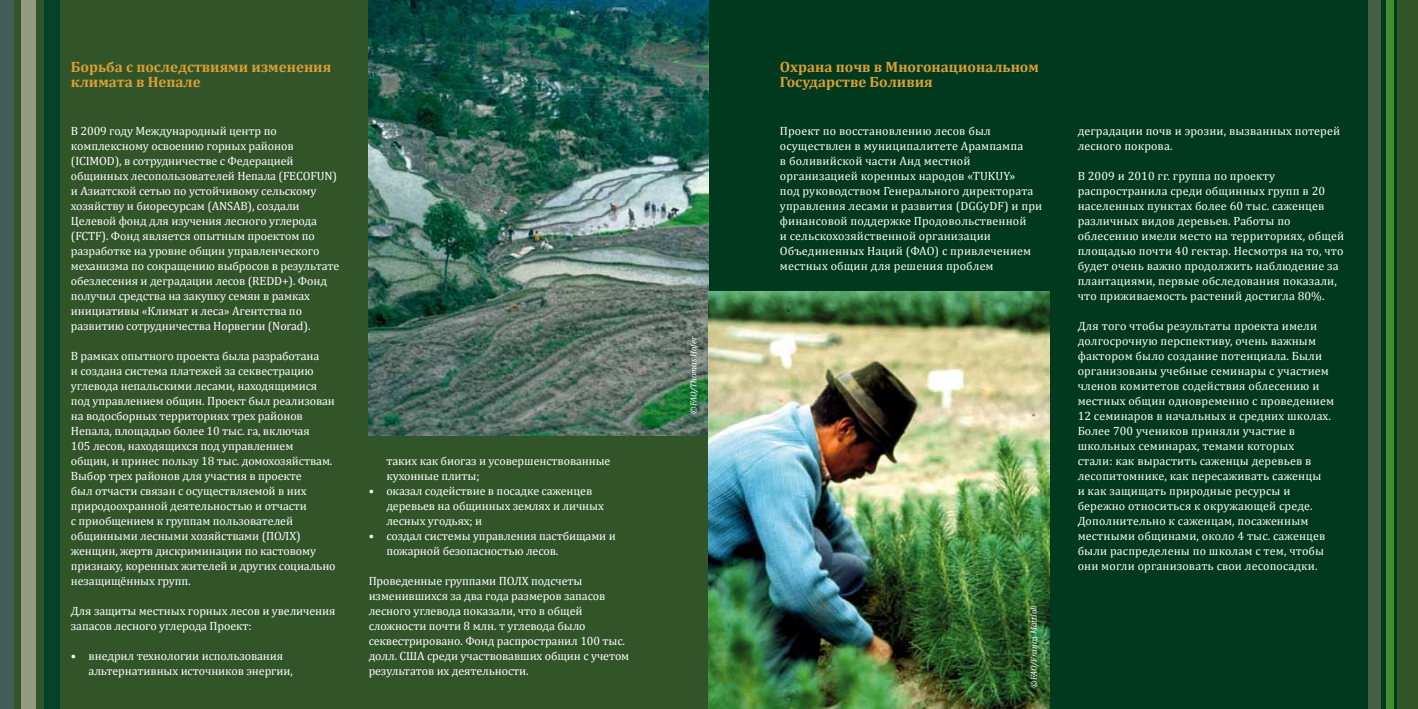
<style>
.page{position:relative;width:1418px;height:709px;background:#fff}
.page>*{position:absolute;margin:0;border:0;box-sizing:border-box;transform-origin:0 0}
.t1{font:700 15px/15px "Cambria";color:#db9e36}
.t2{font:12px/15px "Cambria";letter-spacing:-.01em;color:#fff}
.t3{font:12px/15px "Cambria";letter-spacing:.01em;color:#fff}
.t4{font:italic 8.75px "Cambria";color:#fff}
</style>
<div class="page">
<div style="left:0;top:0;width:709px;height:709px;background:#315529"></div>
<img style="left:369px;top:0;width:340px;height:435px">
<div style="left:709px;top:0;width:708px;height:709px;background:#00391d"></div>
<img style="left:709px;top:292px;width:340px;height:417px">
<div style="left:1368px;top:0;width:12px;height:709px;background:#445f44"></div>
<div style="left:1386px;top:0;width:7px;height:709px;background:#408e2c"></div>
<div style="left:1397px;top:0;width:20px;height:709px;background:#315529"></div>
<div style="left:0;top:0;width:13px;height:709px;background:#425d5a"></div>
<div style="left:21px;top:0;width:14px;height:709px;background:#939b7e"></div>
<div style="left:44px;top:0;width:16px;height:709px;background:#054328"></div>
<p class="t1" style="left:71px;top:59px;width:262px">Борьба с последствиями изменения климата в Непале</p>
<p class="t2" style="left:71px;top:123px;width:270px">В 2009 году Международный центр по комплексному освоению горных районов (ICIMOD), в сотрудничестве с Федерацией общинных лесопользователей Непала (FECOFUN) и Азиатской сетью по устойчивому сельскому хозяйству и биоресурсам (ANSAB), создали Целевой фонд для изучения лесного углерода (FCTF). Фонд является опытным проектом по разработке на уровне общин управленческого механизма по сокращению выбросов в результате обезлесения и деградации лесов (REDD+). Фонд получил средства на закупку семян в рамках инициативы «Климат и леса» Агентства по развитию сотрудничества Норвегии (Norad).</p>
<p class="t2" style="left:71px;top:348px;width:266px">В рамках опытного проекта была разработана<br>и создана система платежей за секвестрацию углевода непальскими лесами, находящимися под управлением общин. Проект был реализован на водосборных территориях трех районов Непала, площадью более 10 тыс. га, включая<br>105 лесов, находящихся под управлением<br>общин, и принес пользу 18 тыс. домохозяйствам.<br>Выбор трех районов для участия в проекте<br>был отчасти связан с осуществляемой в них природоохранной деятельностью и отчасти<br>с приобщением к группам пользователей общинными лесными хозяйствами (ПОЛХ) женщин, жертв дискриминации по кастовому признаку, коренных жителей и других социально незащищённых групп.</p>
<p class="t2" style="left:71px;top:603px;width:266px">Для защиты местных горных лесов и увеличения запасов лесного углерода Проект:</p>
<p class="t2" style="left:89px;top:648px;width:206px;text-indent:-18px">• внедрил технологии использования альтернативных источников энергии,</p>
<p class="t2" style="left:386px;top:453px;width:226px">таких как биогаз и усовершенствованные кухонные плиты;</p>
<p class="t2" style="left:386px;top:483px;width:219px;text-indent:-18px">• оказал содействие в посадке саженцев деревьев на общинных землях и личных лесных угодьях; и</p>
<p class="t2" style="left:386px;top:528px;width:231px;text-indent:-18px">• создал системы управления пастбищами и пожарной безопасностью лесов.</p>
<p class="t2" style="left:369px;top:573px;width:262px">Проведенные группами ПОЛХ подсчеты изменившихся за два года размеров запасов лесного углевода показали, что в общей сложности почти 8 млн. т углевода было секвестрировано. Фонд распространил 100 тыс. долл. США среди участвовавших общин с учетом результатов их деятельности.</p>
<p class="t4" style="left:687px;top:414px;width:79px;rotate:-90deg">©FAO/Thomas Hofer</p>
<p class="t1" style="left:780px;top:59px;width:261px">Охрана почв в Многонациональном<br>Государстве Боливия</p>
<p class="t3" style="left:780px;top:123px;width:264px">Проект по восстановлению лесов был осуществлен в муниципалитете Арампампа<br>в боливийской части Анд местной организацией коренных народов «TUKUY»<br>под руководством Генерального директората управления лесами и развития (DGGyDF) и при финансовой поддержке Продовольственной<br>и сельскохозяйственной организации Объединенных Наций (ФАО) с привлечением местных общин для решения проблем</p>
<p class="t3" style="left:1077px;top:123px;width:264px">деградации почв и эрозии, вызванных потерей лесного покрова.</p>
<p class="t3" style="left:1077px;top:168px;width:268px">В 2009 и 2010 гг. группа по проекту распространила среди общинных групп в 20 населенных пунктах более 60 тыс. саженцев различных видов деревьев. Работы по облесению имели место на территориях, общей площадью почти 40 гектар. Несмотря на то, что будет очень важно продолжить наблюдение за плантациями, первые обследования показали, что приживаемость растений достигла 80%.</p>
<p class="t3" style="left:1077px;top:318px;width:258px">Для того чтобы результаты проекта имели долгосрочную перспективу, очень важным фактором было создание потенциала. Были организованы учебные семинары с участием членов комитетов содействия облесению и местных общин одновременно с проведением 12 семинаров в начальных и средних школах.<br>Более 700 учеников приняли участие в школьных семинарах, темами которых<br>стали: как вырастить саженцы деревьев в лесопитомнике, как пересаживать саженцы<br>и как защищать природные ресурсы и бережно относиться к окружающей среде.<br>Дополнительно к саженцам, посаженным местными общинами, около 4 тыс. саженцев были распределены по школам с тем, чтобы они могли организовать свои лесопосадки.</p>
<p class="t4" style="left:1027px;top:687px;width:84px;rotate:-90deg">©FAO/Franco Mattioli</p>
</div>
